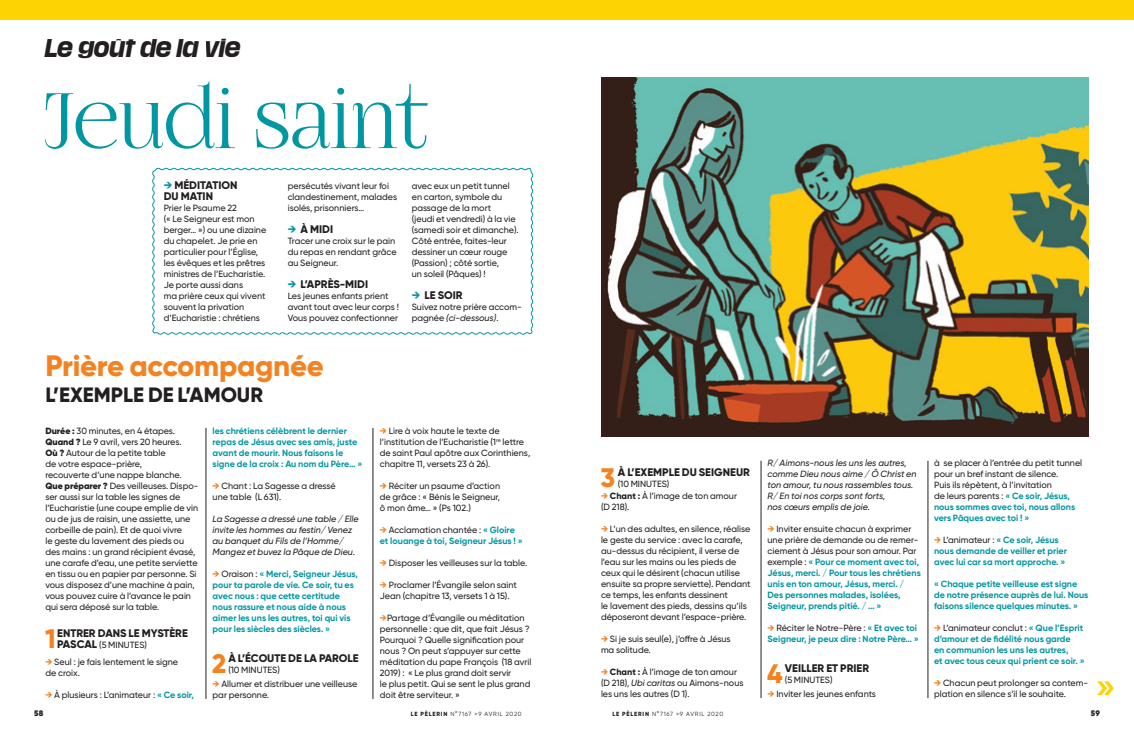
<style>
.page{position:relative;width:1134px;height:738px;background:#fff}
.page>*{position:absolute;margin:0;border:0;box-sizing:border-box;transform-origin:0 0}
.t1{font:91.4px "Fogtwo No 5";letter-spacing:-.02em;color:#0096a2}
.t2{font:800 29.4px "Gilroy";letter-spacing:-.01em;color:#f58220}
.t3{font:800 26.7px "Gilroy";color:#f58220}
.t4{font:italic 700 22px "Media Sans";letter-spacing:.02em;color:#231f20}
.t5{font:800 20.7px "Gilroy";color:#231f20}
.t6{font:800 11px/11px "Gilroy";color:#231f20}
.t7{font:500 9px/11px "Gilroy";color:#231f20}
.t8{font:700 9px/11px "Gilroy";color:#0096a2}
.t9{font:italic 500 9px/11px "Gilroy";color:#231f20}
.t10{font:900 8px "Gilroy";color:#231f20}
.t11{font:6px "Gilroy";letter-spacing:.115em;color:#231f20}
.s1{color:#0096a2}
.s2{font-style:italic}
.s3{font-weight:900}
.s4{font-weight:800;color:#f58220}
.s5{font-weight:700;color:#0096a2}
.s6{font-weight:500;color:#231f20}
.s7{font-weight:800}
</style>
<div class="page">
<div style="left:0;top:0;width:1134px;height:20px;background:#fed304"></div>
<svg style="left:152px;top:167px;width:382px;height:168px"></svg>
<img style="left:601px;top:77px;width:488px;height:358px">
<hr style="left:206px;top:427px;width:1px;height:271px;background:#231f20">
<hr style="left:373px;top:427px;width:1px;height:271px;background:#231f20">
<hr style="left:761px;top:460px;width:1px;height:237px;background:#231f20">
<hr style="left:928px;top:460px;width:1px;height:237px;background:#231f20">
<svg style="left:1097px;top:681px;width:17px;height:13px"></svg>
<h3 class="t4" style="left:45px;top:35px;width:196px">Le goût de la vie</h3>
<h1 class="t1" style="left:43px;top:77px;width:387px">Jeudi saint</h1>
<p class="t6" style="left:164px;top:180px;width:75px"><span class="s1">→</span> MÉDITATION<br>DU MATIN</p>
<p class="t7" style="left:164px;top:202px;width:104px">Prier le Psaume 22<br>(« Le Seigneur est mon berger… ») ou une dizaine du chapelet. Je prie en particulier pour l’Église, les évêques et les prêtres ministres de l’Eucharistie.<br>Je porte aussi dans<br>ma prière ceux qui vivent souvent la privation d’Eucharistie : chrétiens</p>
<p class="t7" style="left:288px;top:180px;width:111px">persécutés vivant leur foi clandestinement, malades isolés, prisonniers…</p>
<p class="t6" style="left:288px;top:224px;width:47px"><span class="s1">→</span> À MIDI</p>
<p class="t7" style="left:288px;top:235px;width:110px">Tracer une croix sur le pain du repas en rendant grâce au Seigneur.</p>
<p class="t6" style="left:288px;top:279px;width:82px"><span class="s1">→</span> L’APRÈS-MIDI</p>
<p class="t7" style="left:288px;top:290px;width:113px">Les jeunes enfants prient avant tout avec leur corps !<br>Vous pouvez confectionner</p>
<h2 class="t2" style="left:45px;top:346px;width:280px">PRIÈRE ACCOMPAGNÉE</h2>
<h3 class="t5" style="left:45px;top:382px;width:27px">L’EXEMPLE</h3>
<h3 class="t5" style="left:148px;top:382px;width:117px">DE L’AMOUR</h3>
<p class="t7" style="left:412px;top:180px;width:109px">avec eux un petit tunnel en carton, symbole du passage de la mort<br>(jeudi et vendredi) à la vie (samedi soir et dimanche).<br>Côté entrée, faites-leur dessiner un cœur rouge (Passion) ; côté sortie,<br>un soleil (Pâques) !</p>
<p class="t6" style="left:412px;top:290px;width:52px"><span class="s1">→</span> LE SOIR</p>
<p class="t7" style="left:412px;top:301px;width:112px">Suivez notre prière accom&shy;pagnée <span class="s2">(ci-dessous)</span>.</p>
<p class="t7" style="left:45px;top:424px;width:155px"><span class="s3">Durée :</span> 30 minutes, en 4 étapes.<br><span class="s3">Quand ?</span> Le 9 avril, vers 20 heures.<br><span class="s3">Où ?</span> Autour de la petite table<br>de votre espace-prière,<br>recouverte d’une nappe blanche.<br><span class="s3">Que préparer ?</span> Des veilleuses. Dispo&shy;ser aussi sur la table les signes de l’Eucharistie (une coupe emplie de vin ou de jus de raisin, une assiette, une corbeille de pain). Et de quoi vivre<br>le geste du lavement des pieds ou des mains : un grand récipient évasé, une carafe d’eau, une petite serviette en tissu ou en papier par personne. Si vous disposez d’une machine à pain, vous pouvez cuire à l’avance le pain qui sera déposé sur la table.</p>
<h3 class="t3" style="left:45px;top:621px;width:12px">1</h3>
<p class="t6" style="left:57px;top:627px;width:131px">ENTRER DANS LE MYSTÈRE<br>PASCAL</p>
<p class="t7" style="left:99px;top:638px;width:49px">(5 minutes)</p>
<p class="t7" style="left:45px;top:655px;width:134px"><span class="s4">→</span> Seul : je fais lentement le signe de croix.</p>
<p class="t7" style="left:45px;top:688px;width:150px"><span class="s4">→</span> À plusieurs : L’animateur : <span class="s5">« Ce soir,</span></p>
<p class="t8" style="left:213px;top:424px;width:151px">les chrétiens célèbrent le dernier repas de Jésus avec ses amis, juste avant de mourir. Nous faisons le signe de la croix : Au nom du Père… »</p>
<p class="t7" style="left:213px;top:479px;width:125px"><span class="s4">→</span> Chant : La Sagesse a dressé une table (L 631).</p>
<p class="t9" style="left:213px;top:512px;width:148px">La Sagesse a dressé une table / Elle invite les hommes au festin/ Venez au banquet du Fils de l’Homme/<br>Mangez et buvez la Pâque de Dieu.</p>
<p class="t8" style="left:213px;top:567px;width:147px"><span class="s4">→</span> <span class="s6">Oraison :</span> « Merci, Seigneur Jésus, pour ta parole de vie. Ce soir, tu es avec nous : que cette certitude nous rassure et nous aide à nous aimer les uns les autres, toi qui vis pour les siècles des siècles. »</p>
<h3 class="t3" style="left:212px;top:646px;width:16px">2</h3>
<p class="t6" style="left:228px;top:652px;width:126px">À L’ÉCOUTE DE LA PAROLE</p>
<p class="t7" style="left:228px;top:663px;width:53px">(10 minutes)</p>
<p class="t7" style="left:213px;top:677px;width:146px"><span class="s4">→</span> Allumer et distribuer une veilleuse par personne.</p>
<p class="t7" style="left:380px;top:424px;width:152px"><span class="s4">→</span> Lire à voix haute le texte de l’institution de l’Eucharistie (1<sup>re</sup> lettre de saint Paul apôtre aux Corinthiens, chapitre 11, versets 23 à 26).</p>
<p class="t7" style="left:380px;top:479px;width:122px;text-align:justify"><span class="s4">→</span> Réciter un psaume d’action de grâce : « Bénis le Seigneur, ô mon âme… » (Ps 102.)</p>
<p class="t8" style="left:380px;top:523px;width:144px"><span class="s4">→</span> <span class="s6">Acclamation chantée :</span> « Gloire et louange à toi, Seigneur Jésus ! »</p>
<p class="t7" style="left:380px;top:556px;width:149px"><span class="s4">→</span> Disposer les veilleuses sur la table.</p>
<p class="t7" style="left:380px;top:578px;width:139px"><span class="s4">→</span> Proclamer l’Évangile selon saint<br>Jean (chapitre 13, versets 1 à 15).</p>
<p class="t7" style="left:380px;top:611px;width:153px"><span class="s4">→</span>Partage d’Évangile ou méditation personnelle : que dit, que fait Jésus ?<br>Pourquoi ? Quelle signification pour nous ? On peut s’appuyer sur cette méditation du pape François (18 avril 2019) : « Le plus grand doit servir<br>le plus petit. Qui se sent le plus grand doit être serviteur. »</p>
<h3 class="t3" style="left:600px;top:460px;width:16px">3</h3>
<p class="t6" style="left:618px;top:466px;width:25px">À L’EXEMPLE</p>
<p class="t6" style="left:682px;top:466px;width:70px">DU SEIGNEUR</p>
<p class="t7" style="left:618px;top:477px;width:53px">(10 minutes)</p>
<p class="t7" style="left:601px;top:490px;width:137px"><span class="s4">→</span> <span class="s7">CHANT :</span> À l’image de ton amour (D 218).</p>
<p class="t7" style="left:601px;top:523px;width:151px"><span class="s4">→</span> L’un des adultes, en silence, réalise le geste du service : avec la carafe, au-dessus du récipient, il verse de l’eau sur les mains ou les pieds de ceux qui le désirent (chacun utilise ensuite sa propre serviette). Pendant ce temps, les enfants dessinent<br>le lavement des pieds, dessins qu’ils déposeront devant l’espace-prière.</p>
<p class="t7" style="left:601px;top:633px;width:131px"><span class="s4">→</span> Si je suis seul(e), j’offre à Jésus ma solitude.</p>
<p class="t7" style="left:601px;top:666px;width:144px"><span class="s4">→</span> <span class="s7">CHANT :</span> À l’image de ton amour (D 218), <span class="s2">Ubi caritas</span> ou Aimons-nous les uns les autres (D 1).</p>
<p class="t9" style="left:767px;top:457px;width:151px">R/ Aimons-nous les uns les autres, comme Dieu nous aime / Ô Christ en ton amour, tu nous rassembles tous.<br>R/ En toi nos corps sont forts,<br>nos cœurs emplis de joie.</p>
<p class="t8" style="left:767px;top:523px;width:155px"><span class="s4">→</span> <span class="s6">Inviter ensuite chacun à exprimer une prière de demande ou de remer&shy;ciement à Jésus pour son amour. Par exemple :</span> « Pour ce moment avec toi, Jésus, merci. / Pour tous les chrétiens unis en ton amour, Jésus, merci. / Des personnes malades, isolées, Seigneur, prends pitié. / … »</p>
<p class="t8" style="left:767px;top:622px;width:153px"><span class="s4">→</span> <span class="s6">Réciter le Notre-Père :</span> « Et avec toi<br>Seigneur, je peux dire : Notre Père… »</p>
<h3 class="t3" style="left:767px;top:656px;width:17px">4</h3>
<p class="t6" style="left:785px;top:662px;width:86px">VEILLER ET PRIER</p>
<p class="t7" style="left:785px;top:674px;width:49px">(5 minutes)</p>
<p class="t7" style="left:767px;top:688px;width:110px"><span class="s4">→</span> Inviter les jeunes enfants</p>
<p class="t7" style="left:934px;top:457px;width:150px">à se placer à l’entrée du petit tunnel pour un bref instant de silence.<br>Puis ils répètent, à l’invitation<br>de leurs parents : <span class="s5">« Ce soir, Jésus, nous sommes avec toi, nous allons vers Pâques avec toi ! »</span></p>
<p class="t8" style="left:934px;top:534px;width:134px"><span class="s4">→</span> <span class="s6">L’animateur :</span> « Ce soir, Jésus nous demande de veiller et prier avec lui car sa mort approche. »</p>
<p class="t8" style="left:934px;top:578px;width:156px">« Chaque petite veilleuse est signe de notre présence auprès de lui. Nous faisons silence quelques minutes. »</p>
<p class="t8" style="left:934px;top:622px;width:152px"><span class="s4">→</span> <span class="s6">L’animateur conclut :</span> « Que l’Esprit d’amour et de fidélité nous garde<br>en communion les uns les autres,<br>et avec tous ceux qui prient ce soir. »</p>
<p class="t7" style="left:934px;top:677px;width:155px"><span class="s4">→</span> Chacun peut prolonger sa contem&shy;plation en silence s’il le souhaite.</p>
<p class="t10" style="left:34px;top:707px;width:11px">58</p>
<p class="t11" style="left:411px;top:709px;width:112px"><span class="s7">LE PÈLERIN</span> N°7167 &gt;9 AVRIL 2020</p>
<p class="t11" style="left:612px;top:709px;width:112px"><span class="s7">LE PÈLERIN</span> N°7167 &gt;9 AVRIL 2020</p>
<p class="t10" style="left:1091px;top:707px;width:11px">59</p>
</div>
